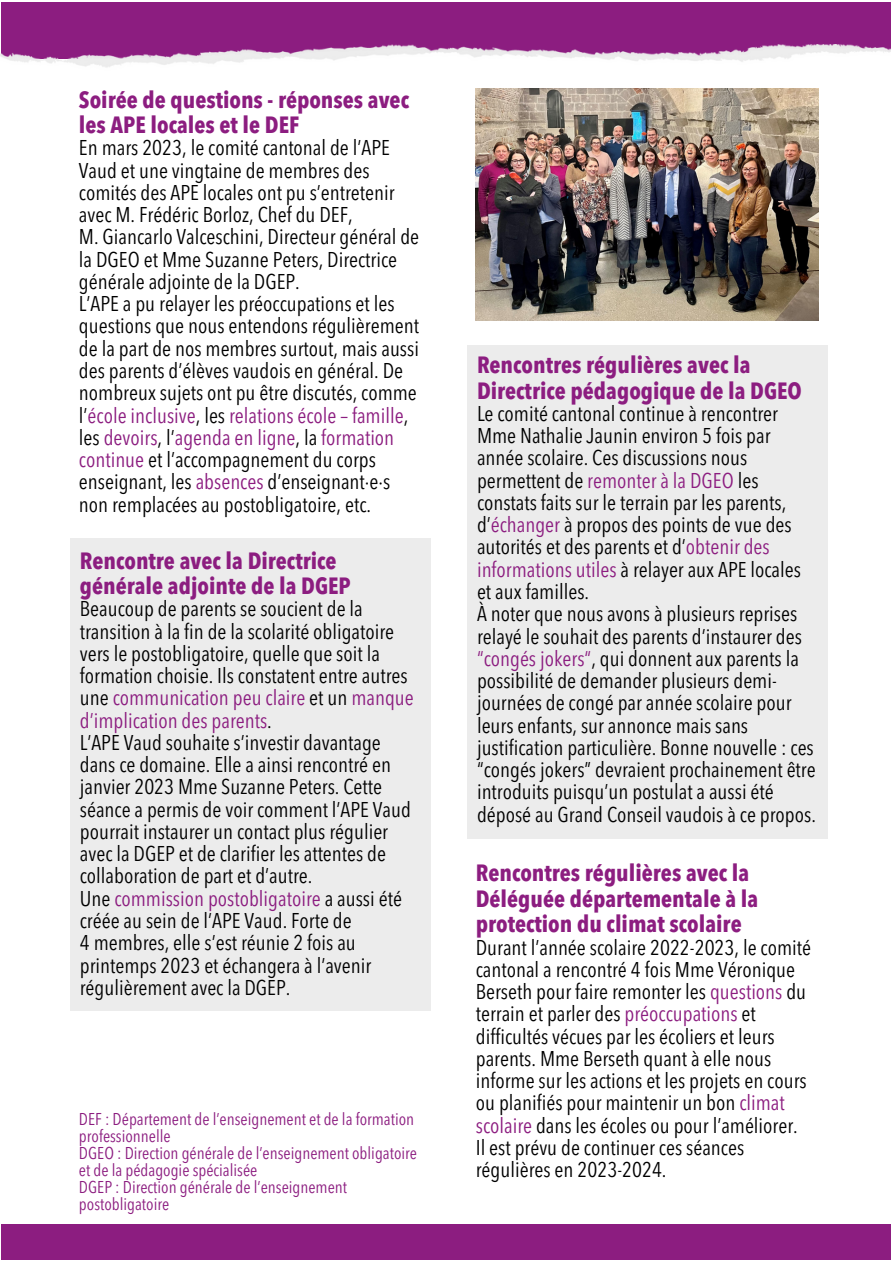
<style>
.page{position:relative;width:893px;height:1264px;background:#fff}
.page>*{position:absolute;margin:0;border:0;box-sizing:border-box;transform-origin:0 0}
.t1{font:700 condensed 23.25px/25.5px "Avenir Next LT Pro";color:#8c1d80}
.t2{font:condensed 21.15px/22.2px "Avenir Next LT Pro";color:#000}
.t3{font:condensed 16.95px/17px "Avenir Next LT Pro";color:#8c1d80}
.s1{color:#8c1d80}
</style>
<div class="page">
<div style="left:1px;top:1224px;width:890px;height:36px;background:#8c1d80"></div>
<div style="left:1px;top:2px;width:890px;height:56px;background:#8c1d80"></div>
<img style="left:0;top:45px;width:890px;height:23px">
<div style="left:70px;top:538px;width:360px;height:472px;background:#ececec"></div>
<div style="left:466px;top:345px;width:361px;height:493px;background:#ececec"></div>
<img style="left:476px;top:89px;width:342px;height:231px">
<p class="t1" style="left:79px;top:89px;width:331px">Soirée de questions - réponses avec les APE locales et le DEF</p>
<p class="t2" style="left:79px;top:139px;width:317px">En mars 2023, le comité cantonal de l’APE Vaud et une vingtaine de membres des comités des APE locales ont pu s’entretenir avec M. Frédéric Borloz, Chef du DEF,</p>
<p class="t2" style="left:79px;top:228px;width:342px">M. Giancarlo Valceschini, Directeur général de la DGEO et Mme Suzanne Peters, Directrice générale adjointe de la DGEP.</p>
<p class="t2" style="left:79px;top:295px;width:341px">L’APE a pu relayer les préoccupations et les questions que nous entendons régulièrement de la part de nos membres surtout, mais aussi des parents d’élèves vaudois en général. De nombreux sujets ont pu être discutés, comme l’<span class="s1">école inclusive</span>, les <span class="s1">relations école – famille</span>, les <span class="s1">devoirs</span>, l’<span class="s1">agenda en ligne</span>, la <span class="s1">formation continue</span> et l’accompagnement du corps enseignant, les <span class="s1">absences</span> d’enseignant∙e∙s non remplacées au postobligatoire, etc.</p>
<p class="t1" style="left:80px;top:550px;width:258px">Rencontre avec la Directrice</p>
<p class="t1" style="left:80px;top:575px;width:272px">générale adjointe de la DGEP</p>
<p class="t2" style="left:80px;top:599px;width:335px">Beaucoup de parents se soucient de la transition à la fin de la scolarité obligatoire vers le postobligatoire, quelle que soit la formation choisie. Ils constatent entre autres une <span class="s1">communication peu claire</span> et un <span class="s1">manque d’implication des parents</span>.</p>
<p class="t2" style="left:80px;top:733px;width:332px">L’APE Vaud souhaite s’investir davantage dans ce domaine. Elle a ainsi rencontré en janvier 2023 Mme Suzanne Peters. Cette séance a permis de voir comment l’APE Vaud pourrait instaurer un contact plus régulier avec la DGEP et de clarifier les attentes de collaboration de part et d’autre.</p>
<p class="t2" style="left:80px;top:889px;width:323px">Une <span class="s1">commission postobligatoire</span> a aussi été créée au sein de l’APE Vaud. Forte de</p>
<p class="t2" style="left:80px;top:933px;width:293px">4 membres, elle s’est réunie 2 fois au printemps 2023 et échangera à l’avenir régulièrement avec la DGEP.</p>
<p class="t3" style="left:79px;top:1112px;width:336px">DEF : Département de l’enseignement et de la formation professionnelle</p>
<p class="t3" style="left:79px;top:1146px;width:339px">DGEO : Direction générale de l’enseignement obligatoire et de la pédagogie spécialisée</p>
<p class="t3" style="left:79px;top:1180px;width:270px">DGEP : Direction générale de l’enseignement postobligatoire</p>
<p class="t1" style="left:477px;top:354px;width:326px">Rencontres régulières avec la<br>Directrice pédagogique de la DGEO</p>
<p class="t2" style="left:477px;top:404px;width:302px">Le comité cantonal continue à rencontrer</p>
<p class="t2" style="left:477px;top:426px;width:325px">Mme Nathalie Jaunin environ 5 fois par année scolaire. Ces discussions nous permettent de <span class="s1">remonter à la DGEO</span> les constats faits sur le terrain par les parents, d’<span class="s1">échanger</span> à propos des points de vue des autorités et des parents et d’<span class="s1">obtenir des informations utiles</span> à relayer aux APE locales et aux familles.</p>
<p class="t2" style="left:477px;top:604px;width:340px">À noter que nous avons à plusieurs reprises relayé le souhait des parents d’instaurer des <span class="s1">“congés jokers“</span>, qui donnent aux parents la possibilité de demander plusieurs demi&shy;journées de congé par année scolaire pour leurs enfants, sur annonce mais sans justification particulière. Bonne nouvelle : ces “congés jokers” devraient prochainement être introduits puisqu’un postulat a aussi été déposé au Grand Conseil vaudois à ce propos.</p>
<p class="t1" style="left:476px;top:862px;width:284px">Rencontres régulières avec la<br>Déléguée départementale à la protection du climat scolaire</p>
<p class="t2" style="left:476px;top:938px;width:337px">Durant l’année scolaire 2022-2023, le comité cantonal a rencontré 4 fois Mme Véronique Berseth pour faire remonter les <span class="s1">questions</span> du terrain et parler des <span class="s1">préoccupations</span> et difficultés vécues par les écoliers et leurs parents. Mme Berseth quant à elle nous informe sur les actions et les projets en cours ou planifiés pour maintenir un bon <span class="s1">climat scolaire</span> dans les écoles ou pour l’améliorer.</p>
<p class="t2" style="left:476px;top:1138px;width:270px">Il est prévu de continuer ces séances régulières en 2023-2024.</p>
</div>
